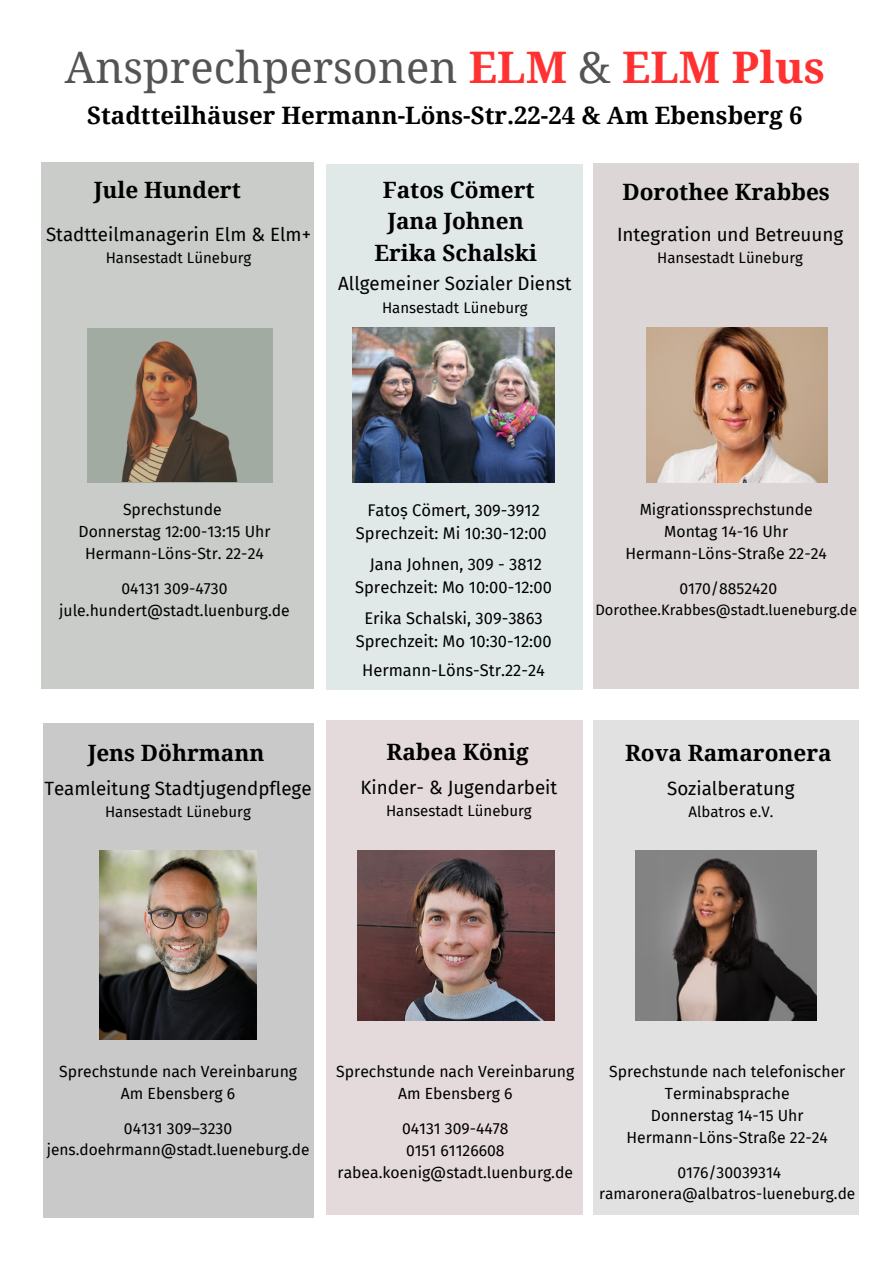
<style>
.page{position:relative;width:894px;height:1264px;background:#fff}
.page>*{position:absolute;margin:0;border:0;box-sizing:border-box;transform-origin:0 0}
.t1{font:43.5px "Noto Serif";color:#545454}
.t2{font:700 24px "Noto Serif";color:#000}
.t3{font:700 22.5px/31.5px "Noto Serif";color:#000;text-align:center}
.t4{font:18.75px "Fira Sans";color:#000}
.t5{font:16.5px/23px "Fira Sans";color:#000;text-align:center}
.t6{font:15.75px/21.9px "Fira Sans";color:#000;text-align:center}
.t7{font:15.45px "Fira Sans";color:#000}
.t8{font:15px "Fira Sans";color:#000}
.t9{font:14.7px "Fira Sans";color:#000}
.s1{font-weight:700;color:#ff3131}
</style>
<div class="page">
<div style="left:43px;top:723px;width:271px;height:494px;background:#cac9c9"></div>
<div style="left:327px;top:164px;width:255px;height:525px;background:#e0e8e8"></div>
<div style="left:593px;top:164px;width:265px;height:525px;background:#dcd6d6"></div>
<div style="left:593px;top:720px;width:265px;height:494px;background:#dfdfdf"></div>
<div style="left:42px;top:162px;width:272px;height:527px;background:#c9ccc9"></div>
<div style="left:327px;top:720px;width:255px;height:494px;background:#e4dadb"></div>
<img style="left:357px;top:850px;width:197px;height:170px">
<img style="left:646px;top:328px;width:181px;height:154px">
<img style="left:352px;top:328px;width:203px;height:154px">
<img style="left:100px;top:850px;width:156px;height:189px">
<img style="left:635px;top:850px;width:181px;height:170px">
<div style="left:87px;top:328px;width:185px;height:154px;background:#a1aba1"></div>
<img style="left:121px;top:341px;width:117px;height:140px">
<h4 class="t1" style="left:65px;top:37px;width:761px">Ansprechpersonen <span class="s1">ELM</span> &amp; <span class="s1">ELM Plus</span></h4>
<h3 class="t2" style="left:87px;top:98px;width:716px">Stadtteilhäuser Hermann-Löns-Str.22-24 &amp; Am Ebensberg 6</h3>
<h4 class="t3" style="left:94px;top:173px;width:148px">Jule Hundert</h4>
<h4 class="t4" style="left:46px;top:223px;width:266px">Stadtteilmanagerin Elm &amp; Elm+</h4>
<h4 class="t8" style="left:106px;top:249px;width:147px">Hansestadt Lüneburg</h4>
<h4 class="t3" style="left:374px;top:173px;width:164px">Fatos Cömert<br>Jana Johnen<br>Erika Schalski</h4>
<h4 class="t4" style="left:338px;top:273px;width:235px">Allgemeiner Sozialer Dienst</h4>
<h4 class="t8" style="left:382px;top:299px;width:147px">Hansestadt Lüneburg</h4>
<h3 class="t3" style="left:622px;top:175px;width:209px">Dorothee Krabbes</h3>
<h4 class="t4" style="left:617px;top:223px;width:228px">Integration und Betreuung</h4>
<h4 class="t8" style="left:657px;top:249px;width:147px">Hansestadt Lüneburg</h4>
<h2 class="t6" style="left:78px;top:499px;width:193px">Sprechstunde<br>Donnerstag 12:00-13:15 Uhr<br>Hermann-Löns-Str. 22-24</h2>
<h3 class="t6" style="left:59px;top:577px;width:232px">04131 309-4730 jule.hundert@stadt.luenburg.de</h3>
<p class="t3" style="left:88px;top:736px;width:178px">Jens Döhrmann</p>
<p class="t4" style="left:44px;top:777px;width:269px">Teamleitung Stadtjugendpflege</p>
<p class="t8" style="left:105px;top:803px;width:147px">Hansestadt Lüneburg</p>
<h4 class="t5" style="left:356px;top:499px;width:192px">Fatoṣ Cömert, 309-3912<br>Sprechzeit: Mi 10:30-12:00</h4>
<h2 class="t5" style="left:355px;top:553px;width:198px">Jana Johnen, 309 - 3812<br>Sprechzeit: Mo 10:00-12:00</h2>
<p class="t5" style="left:355px;top:607px;width:197px">Erika Schalski, 309-3863<br>Sprechzeit: Mo 10:30-12:00</p>
<h4 class="t5" style="left:362px;top:659px;width:184px">Hermann-Löns-Str.22-24</h4>
<h2 class="t3" style="left:386px;top:735px;width:144px">Rabea König</h2>
<h4 class="t4" style="left:360px;top:776px;width:198px">Kinder- &amp; Jugendarbeit</h4>
<h4 class="t8" style="left:386px;top:802px;width:147px">Hansestadt Lüneburg</h4>
<h3 class="t6" style="left:625px;top:499px;width:203px">Migrationssprechstunde<br>Montag 14-16 Uhr<br>Hermann-Löns-Straße 22-24</h3>
<p class="t6" style="left:679px;top:577px;width:99px">0170/8852420</p>
<h4 class="t9" style="left:595px;top:601px;width:263px">Dorothee.Krabbes@stadt.lueneburg.de</h4>
<p class="t3" style="left:624px;top:736px;width:208px">Rova Ramaronera</p>
<h2 class="t4" style="left:667px;top:777px;width:129px">Sozialberatung</h2>
<h2 class="t8" style="left:688px;top:803px;width:86px">Albatros e.V.</h2>
<h4 class="t6" style="left:59px;top:1060px;width:239px">Sprechstunde nach Vereinbarung<br>Am Ebensberg 6</h4>
<h3 class="t6" style="left:124px;top:1117px;width:110px">04131 309–3230</h3>
<h3 class="t7" style="left:47px;top:1140px;width:264px">jens.doehrmann@stadt.lueneburg.de</h3>
<p class="t6" style="left:336px;top:1060px;width:239px">Sprechstunde nach Vereinbarung<br>Am Ebensberg 6</p>
<h2 class="t6" style="left:337px;top:1117px;width:237px">04131 309-4478<br>0151 61126608 rabea.koenig@stadt.luenburg.de</h2>
<p class="t6" style="left:609px;top:1060px;width:237px">Sprechstunde nach telefonischer<br>Terminabsprache<br>Donnerstag 14-15 Uhr<br>Hermann-Löns-Straße 22-24</p>
<h4 class="t6" style="left:677px;top:1161px;width:105px">0176/30039314</h4>
<h4 class="t7" style="left:599px;top:1184px;width:257px">ramaronera@albatros-lueneburg.de</h4>
</div>
